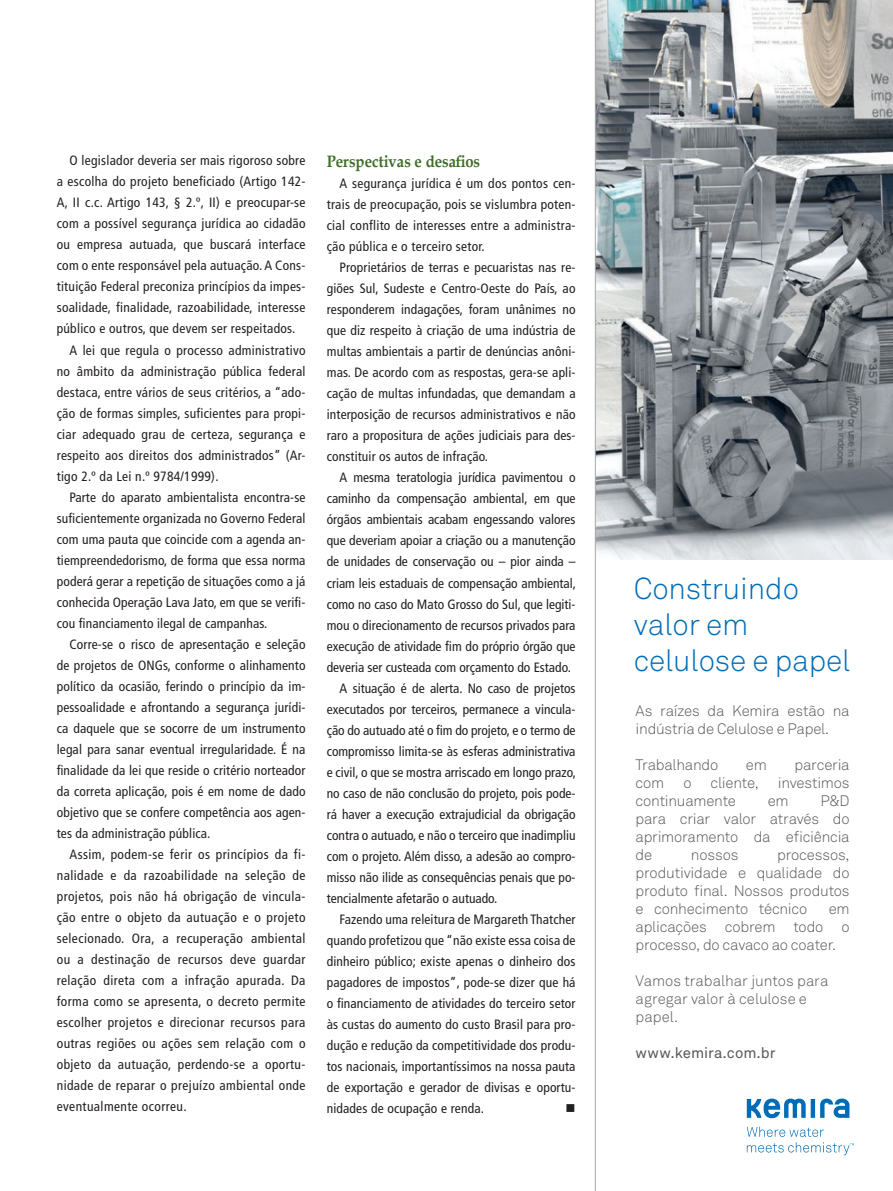
<style>
.page{position:relative;width:893px;height:1191px;background:#fff}
.page>*{position:absolute;margin:0;border:0;box-sizing:border-box;transform-origin:0 0}
.t1{font:30px/36px "Akkurat Light Pro";letter-spacing:-.005em;color:#006cb7}
.t2{font:700 16.5px "Book Antiqua";color:#3e6e28;scale:.9 1}
.t3{font:15px/18px "Akkurat Light Pro";letter-spacing:-.015em;color:#57585a;text-align:justify}
.t4{font:15px "Akkurat Pro";letter-spacing:.005em;color:#57585a}
.t5{font:condensed 13.5px/21px "Frutiger LT Std";letter-spacing:.01em;color:#231f20;text-align:justify}
.t6{font:condensed 13.5px "Frutiger LT Std";letter-spacing:.03em;color:#231f20}
.t7{font:13.5px "Wingdings";color:#231f20}
</style>
<div class="page">
<svg style="left:595px;top:0;width:298px;height:1191px"></svg>
<p class="t5" style="left:70px;top:150px;width:237px">O legislador deveria ser mais rigoroso sobre</p>
<p class="t5" style="left:57px;top:171px;width:250px">a escolha do projeto beneficiado (Artigo 142-</p>
<p class="t5" style="left:57px;top:192px;width:250px">A, II c.c. Artigo 143, § 2.º, II) e preocupar-se</p>
<p class="t5" style="left:57px;top:213px;width:250px">com a possível segurança jurídica ao cidadão</p>
<p class="t5" style="left:57px;top:234px;width:250px">ou empresa autuada, que buscará interface</p>
<p class="t5" style="left:57px;top:255px;width:250px">com o ente responsável pela autuação. A Cons-</p>
<p class="t5" style="left:57px;top:276px;width:250px">tituição Federal preconiza princípios da impes-</p>
<p class="t5" style="left:57px;top:297px;width:250px">soalidade, finalidade, razoabilidade, interesse</p>
<p class="t5" style="left:57px;top:318px;width:240px">público e outros, que devem ser respeitados.</p>
<p class="t5" style="left:70px;top:339px;width:238px">A lei que regula o processo administrativo</p>
<p class="t5" style="left:57px;top:360px;width:250px">no âmbito da administração pública federal</p>
<p class="t5" style="left:57px;top:381px;width:250px">destaca, entre vários de seus critérios, a “ado-</p>
<p class="t5" style="left:57px;top:402px;width:250px">ção de formas simples, suficientes para propi-</p>
<p class="t5" style="left:57px;top:423px;width:250px">ciar adequado grau de certeza, segurança e</p>
<p class="t5" style="left:57px;top:444px;width:250px">respeito aos direitos dos administrados” (Ar-</p>
<p class="t5" style="left:57px;top:465px;width:163px">tigo 2.º da Lei n.º 9784/1999).</p>
<p class="t5" style="left:70px;top:486px;width:237px">Parte do aparato ambientalista encontra-se</p>
<p class="t5" style="left:57px;top:507px;width:250px">suficientemente organizada no Governo Federal</p>
<p class="t5" style="left:57px;top:528px;width:250px">com uma pauta que coincide com a agenda an-</p>
<p class="t5" style="left:57px;top:549px;width:250px">tiempreendedorismo, de forma que essa norma</p>
<p class="t5" style="left:57px;top:570px;width:250px">poderá gerar a repetição de situações como a já</p>
<p class="t5" style="left:57px;top:591px;width:250px">conhecida Operação Lava Jato, em que se verifi-</p>
<p class="t5" style="left:57px;top:612px;width:212px">cou financiamento ilegal de campanhas.</p>
<p class="t5" style="left:70px;top:633px;width:237px">Corre-se o risco de apresentação e seleção</p>
<p class="t5" style="left:57px;top:654px;width:250px">de projetos de ONGs, conforme o alinhamento</p>
<p class="t5" style="left:57px;top:675px;width:250px">político da ocasião, ferindo o princípio da im-</p>
<p class="t5" style="left:57px;top:696px;width:250px">pessoalidade e afrontando a segurança jurídi-</p>
<p class="t5" style="left:57px;top:717px;width:250px">ca daquele que se socorre de um instrumento</p>
<p class="t5" style="left:57px;top:738px;width:250px">legal para sanar eventual irregularidade. É na</p>
<p class="t5" style="left:57px;top:759px;width:250px">finalidade da lei que reside o critério norteador</p>
<p class="t5" style="left:57px;top:780px;width:250px">da correta aplicação, pois é em nome de dado</p>
<p class="t5" style="left:57px;top:801px;width:250px">objetivo que se confere competência aos agen-</p>
<p class="t5" style="left:57px;top:822px;width:155px">tes da administração pública.</p>
<p class="t6" style="left:70px;top:846px;width:237px">Assim, podem-se ferir os princípios da fi-</p>
<p class="t6" style="left:57px;top:867px;width:250px">nalidade e da razoabilidade na seleção de</p>
<p class="t6" style="left:57px;top:888px;width:250px">projetos, pois não há obrigação de vincula-</p>
<p class="t6" style="left:57px;top:909px;width:250px">ção entre o objeto da autuação e o projeto</p>
<p class="t6" style="left:57px;top:930px;width:250px">selecionado. Ora, a recuperação ambiental</p>
<p class="t6" style="left:57px;top:951px;width:250px">ou a destinação de recursos deve guardar</p>
<p class="t6" style="left:57px;top:972px;width:250px">relação direta com a infração apurada. Da</p>
<p class="t6" style="left:57px;top:993px;width:250px">forma como se apresenta, o decreto permite</p>
<p class="t6" style="left:57px;top:1014px;width:250px">escolher projetos e direcionar recursos para</p>
<p class="t6" style="left:57px;top:1035px;width:250px">outras regiões ou ações sem relação com o</p>
<p class="t6" style="left:57px;top:1056px;width:250px">objeto da autuação, perdendo-se a oportu-</p>
<p class="t6" style="left:57px;top:1077px;width:250px">nidade de reparar o prejuízo ambiental onde</p>
<p class="t6" style="left:57px;top:1098px;width:131px">eventualmente ocorreu.</p>
<p class="t2" style="left:327px;top:152px;width:172px">Perspectivas e desafios</p>
<p class="t5" style="left:327px;top:173px;width:250px;text-indent:13px">A segurança jurídica é um dos pontos cen&shy;trais de preocupação, pois se vislumbra poten&shy;cial conflito de interesses entre a administra&shy;ção pública e o terceiro setor.</p>
<p class="t5" style="left:327px;top:257px;width:250px;text-indent:13px">Proprietários de terras e pecuaristas nas re&shy;giões Sul, Sudeste e Centro-Oeste do País, ao responderem indagações, foram unânimes no que diz respeito à criação de uma indústria de multas ambientais a partir de denúncias anôni&shy;mas. De acordo com as respostas, gera-se apli&shy;cação de multas infundadas, que demandam a interposição de recursos administrativos e não raro a propositura de ações judiciais para des&shy;constituir os autos de infração.</p>
<p class="t5" style="left:340px;top:467px;width:237px">A mesma teratologia jurídica pavimentou o</p>
<p class="t5" style="left:327px;top:488px;width:250px">caminho da compensação ambiental, em que</p>
<p class="t5" style="left:327px;top:509px;width:250px">órgãos ambientais acabam engessando valores</p>
<p class="t5" style="left:327px;top:530px;width:250px">que deveriam apoiar a criação ou a manutenção</p>
<p class="t5" style="left:327px;top:551px;width:250px">de unidades de conservação ou – pior ainda –</p>
<p class="t5" style="left:327px;top:572px;width:251px">criam leis estaduais de compensação ambiental,</p>
<p class="t5" style="left:327px;top:593px;width:250px">como no caso do Mato Grosso do Sul, que legiti-</p>
<p class="t5" style="left:327px;top:614px;width:250px">mou o direcionamento de recursos privados para</p>
<p class="t5" style="left:327px;top:635px;width:250px">execução de atividade fim do próprio órgão que</p>
<p class="t5" style="left:327px;top:656px;width:246px">deveria ser custeada com orçamento do Estado.</p>
<p class="t5" style="left:340px;top:677px;width:237px">A situação é de alerta. No caso de projetos</p>
<p class="t5" style="left:327px;top:698px;width:250px">executados por terceiros, permanece a vincula-</p>
<p class="t5" style="left:327px;top:719px;width:250px">ção do autuado até o fim do projeto, e o termo de</p>
<p class="t5" style="left:327px;top:740px;width:250px">compromisso limita-se às esferas administrativa</p>
<p class="t5" style="left:327px;top:761px;width:251px">e civil, o que se mostra arriscado em longo prazo,</p>
<p class="t5" style="left:327px;top:782px;width:250px">no caso de não conclusão do projeto, pois pode-</p>
<p class="t5" style="left:327px;top:803px;width:250px">rá haver a execução extrajudicial da obrigação</p>
<p class="t5" style="left:327px;top:824px;width:250px">contra o autuado, e não o terceiro que inadimpliu</p>
<p class="t5" style="left:327px;top:845px;width:250px">com o projeto. Além disso, a adesão ao compro-</p>
<p class="t5" style="left:327px;top:866px;width:250px">misso não ilide as consequências penais que po-</p>
<p class="t5" style="left:327px;top:887px;width:172px">tencialmente afetarão o autuado.</p>
<p class="t5" style="left:340px;top:908px;width:238px">Fazendo uma releitura de Margareth Thatcher</p>
<p class="t5" style="left:327px;top:929px;width:250px">quando profetizou que “não existe essa coisa de</p>
<p class="t5" style="left:327px;top:950px;width:250px">dinheiro público; existe apenas o dinheiro dos</p>
<p class="t5" style="left:327px;top:971px;width:250px">pagadores de impostos”, pode-se dizer que há</p>
<p class="t5" style="left:327px;top:992px;width:250px">o financiamento de atividades do terceiro setor</p>
<p class="t5" style="left:327px;top:1013px;width:250px">às custas do aumento do custo Brasil para pro-</p>
<p class="t5" style="left:327px;top:1034px;width:250px">dução e redução da competitividade dos produ-</p>
<p class="t5" style="left:327px;top:1055px;width:250px">tos nacionais, importantíssimos na nossa pauta</p>
<p class="t5" style="left:327px;top:1076px;width:250px">de exportação e gerador de divisas e oportu-</p>
<p class="t5" style="left:327px;top:1097px;width:159px">nidades de ocupação e renda.</p>
<p class="t7" style="left:565px;top:1100px;width:12px">■</p>
<h1 class="t1" style="left:634px;top:571px;width:218px">Construindo valor em celulose e papel</h1>
<p class="t3" style="left:636px;top:701px;width:215px">As raízes da Kemira estão na indústria de Celulose e Papel.</p>
<p class="t3" style="left:636px;top:755px;width:84px">Trabalhando</p>
<p class="t3" style="left:746px;top:755px;width:22px">em</p>
<p class="t3" style="left:794px;top:755px;width:57px">parceria</p>
<p class="t3" style="left:636px;top:773px;width:30px">com</p>
<p class="t3" style="left:683px;top:773px;width:10px">o</p>
<p class="t3" style="left:711px;top:773px;width:50px">cliente,</p>
<p class="t3" style="left:778px;top:773px;width:73px">investimos</p>
<p class="t3" style="left:636px;top:791px;width:102px">continuamente</p>
<p class="t3" style="left:768px;top:791px;width:22px">em</p>
<p class="t3" style="left:636px;top:791px;width:216px;text-indent:185px">P&amp;D para criar valor através do aprimoramento da eficiência de</p>
<p class="t3" style="left:636px;top:845px;width:216px;text-indent:142px">processos, produtividade e qualidade do produto final. Nossos produtos e conhecimento técnico</p>
<p class="t3" style="left:691px;top:845px;width:49px">nossos</p>
<p class="t3" style="left:636px;top:899px;width:216px;text-indent:193px">em aplicações cobrem todo o processo, do cavaco ao coater.</p>
<p class="t3" style="left:636px;top:971px;width:194px;text-align:left">Vamos trabalhar juntos para agregar valor à celulose e papel.</p>
<p class="t4" style="left:636px;top:1043px;width:142px">www.kemira.com.br</p>
</div>
